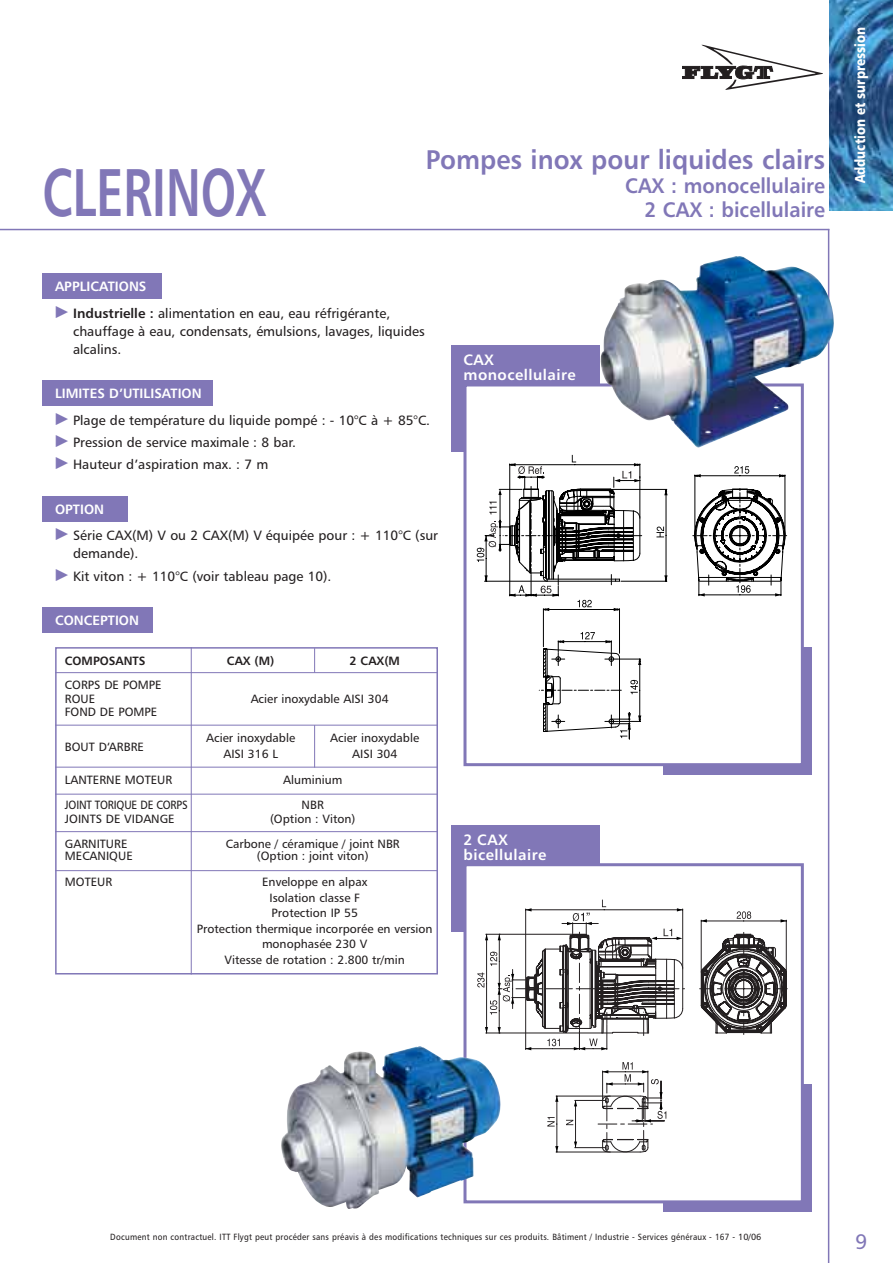
<style>
.page{position:relative;width:893px;height:1263px;background:#fff}
.page>*{position:absolute;margin:0;border:0;box-sizing:border-box;transform-origin:0 0}
.t1{font:67.5px "Humanist 777 BT Bold B";color:#8177b7;scale:.7 1}
.t2{font:27px "Humanist 777 BT Bold B";color:#8177b7;scale:.95 1}
.t3{font:21px/24px "Humanist 777 BT Bold B";color:#8177b7;text-align:right;scale:.95 1}
.t4{font:21px "Humanist 777 BT Roman B";color:#8177b7}
.t5{font:15px/15px "Humanist 777 BT Bold B";letter-spacing:.03em;color:#fff}
.t6{font:14.4px "Humanist 777 BT Black B";color:#fff;scale:.83 1}
.t7{font:13.5px/18px "Humanist 777 BT Roman B";color:#231f20}
.t8{font:13.5px "Humanist 777 BT Bold B";color:#fff}
.t9{font:12px/15.6px "Humanist 777 BT Roman B";color:#231f20}
.t10{font:12px "Humanist 777 BT Bold B";color:#231f20}
.t11{font:12px "Humanist 777 BT Roman B";color:#231f20;scale:.9 1}
.t12{font:9px "Humanist 777 BT Roman B";letter-spacing:.03em;color:#231f20;scale:.9 1}
.s1{font-family:"Mathematical Pi Six";font-size:16.5px;color:#8177b7}
.s2{font-family:"Humanist 777 BT Bold B"}
</style>
<div class="page">
<hr style="left:827px;top:229px;width:2px;height:1033px;background:#8177b7">
<svg style="left:682px;top:44px;width:141px;height:46px"></svg>
<img style="left:829px;top:0;width:63px;height:211px">
<hr style="left:1px;top:229px;width:828px;height:1px;background:#8177b7">
<div style="left:42px;top:608px;width:111px;height:25px;background:#8177b7"></div>
<div style="left:42px;top:496px;width:85px;height:26px;background:#8177b7"></div>
<div style="left:451px;top:345px;width:148px;height:107px;background:#8177b7"></div>
<div style="left:663px;top:647px;width:149px;height:128px;background:#8177b7"></div>
<div style="left:465px;top:385px;width:337px;height:380px;background:#fff"></div>
<div style="left:463px;top:383px;width:340px;height:383px;border:3px solid #8177b7"></div>
<div style="left:42px;top:273px;width:119px;height:25px;background:#8177b7"></div>
<div style="left:42px;top:380px;width:170px;height:26px;background:#8177b7"></div>
<hr style="left:543px;top:609px;width:1px;height:38px;background:#000">
<hr style="left:619px;top:609px;width:1px;height:44px;background:#000">
<svg style="left:656px;top:527px;width:8px;height:10px"></svg>
<hr style="left:621px;top:581px;width:45px;height:1px;background:#000">
<hr style="left:613px;top:489px;width:53px;height:1px;background:#000">
<hr style="left:665px;top:535px;width:1px;height:46px;background:#000">
<hr style="left:665px;top:489px;width:1px;height:46px;background:#000">
<svg style="left:734px;top:466px;width:15px;height:8px"></svg>
<hr style="left:784px;top:475px;width:1px;height:60px;background:#000">
<hr style="left:694px;top:475px;width:1px;height:60px;background:#000">
<hr style="left:740px;top:475px;width:45px;height:1px;background:#000">
<hr style="left:695px;top:475px;width:45px;height:1px;background:#000">
<svg style="left:694px;top:474px;width:6px;height:3px"></svg>
<svg style="left:779px;top:474px;width:6px;height:3px"></svg>
<svg style="left:692px;top:487px;width:96px;height:109px"></svg>
<svg style="left:664px;top:575px;width:3px;height:7px"></svg>
<svg style="left:539px;top:632px;width:102px;height:107px"></svg>
<svg style="left:477px;top:455px;width:164px;height:156px"></svg>
<img style="left:600px;top:256px;width:234px;height:192px">
<div style="left:451px;top:825px;width:148px;height:106px;background:#8177b7"></div>
<div style="left:663px;top:1084px;width:149px;height:128px;background:#8177b7"></div>
<div style="left:465px;top:865px;width:337px;height:337px;background:#fff"></div>
<div style="left:463px;top:863px;width:340px;height:340px;border:3px solid #8177b7"></div>
<svg style="left:477px;top:900px;width:310px;height:253px"></svg>
<img style="left:281px;top:1046px;width:219px;height:163px">
<div style="left:55px;top:647px;width:383px;height:328px;border:2px solid #8177b7"></div>
<hr style="left:55px;top:672px;width:383px;height:1px;background:#8177b7">
<hr style="left:191px;top:647px;width:1px;height:328px;background:#8177b7">
<svg style="left:314px;top:648px;width:1px;height:24px"></svg>
<hr style="left:55px;top:725px;width:383px;height:1px;background:#8177b7">
<hr style="left:55px;top:767px;width:383px;height:1px;background:#8177b7">
<hr style="left:55px;top:794px;width:383px;height:1px;background:#8177b7">
<hr style="left:55px;top:831px;width:383px;height:1px;background:#8177b7">
<hr style="left:55px;top:870px;width:383px;height:1px;background:#8177b7">
<hr style="left:314px;top:725px;width:1px;height:43px;background:#8177b7">
<h1 class="t1" style="left:42px;top:166px;width:321px">CLERINOX</h1>
<h2 class="t2" style="left:426px;top:149px;width:422px">Pompes inox pour liquides clairs</h2>
<h3 class="t3" style="left:625px;top:175px;width:212px">CAX : monocellulaire<br>2 CAX : bicellulaire</h3>
<p class="t8" style="left:55px;top:281px;width:93px">APPLICATIONS</p>
<p class="t7" style="left:73px;top:305px;width:353px;text-indent:-18px"><span class="s1">-</span> <span class="s2">Industrielle :</span> alimentation en eau, eau réfrigérante, chauffage à eau, condensats, émulsions, lavages, liquides alcalins.</p>
<p class="t8" style="left:55px;top:388px;width:148px">LIMITES D’UTILISATION</p>
<p class="t7" style="left:55px;top:412px;width:376px"><span class="s1">-</span> Plage de température du liquide pompé : - 10°C à + 85°C.</p>
<p class="t7" style="left:55px;top:435px;width:242px"><span class="s1">-</span> Pression de service maximale : 8 bar.</p>
<p class="t7" style="left:55px;top:457px;width:215px"><span class="s1">-</span> Hauteur d’aspiration max. : 7 m</p>
<p class="t8" style="left:55px;top:504px;width:50px">OPTION</p>
<p class="t7" style="left:73px;top:528px;width:366px;text-indent:-18px"><span class="s1">-</span> Série CAX(M) V ou 2 CAX(M) V équipée pour : + 110°C (sur demande).</p>
<p class="t7" style="left:55px;top:568px;width:278px"><span class="s1">-</span> Kit viton : + 110°C (voir tableau page 10).</p>
<p class="t8" style="left:55px;top:615px;width:85px">CONCEPTION</p>
<p class="t10" style="left:65px;top:656px;width:82px">COMPOSANTS</p>
<p class="t10" style="left:227px;top:656px;width:49px">CAX (M)</p>
<p class="t10" style="left:349px;top:656px;width:52px">2 CAX(M</p>
<p class="t9" style="left:65px;top:680px;width:98px;line-height:13.5px">CORPS DE POMPE<br>ROUE</p>
<p class="t9" style="left:251px;top:692px;width:139px">Acier inoxydable AISI 304</p>
<p class="t9" style="left:65px;top:705px;width:94px">FOND DE POMPE</p>
<p class="t9" style="left:65px;top:740px;width:80px">BOUT D‘ARBRE</p>
<p class="t9" style="left:206px;top:731px;width:90px">Acier inoxydable</p>
<p class="t9" style="left:330px;top:731px;width:90px">Acier inoxydable</p>
<p class="t9" style="left:223px;top:747px;width:56px">AISI 316 L</p>
<p class="t9" style="left:352px;top:747px;width:47px">AISI 304</p>
<p class="t9" style="left:65px;top:773px;width:109px">LANTERNE MOTEUR</p>
<p class="t9" style="left:283px;top:773px;width:61px">Aluminium</p>
<p class="t11" style="left:65px;top:800px;width:138px">JOINT TORIQUE DE CORPS</p>
<p class="t9" style="left:301px;top:798px;width:24px">NBR</p>
<p class="t9" style="left:65px;top:812px;width:111px">JOINTS DE VIDANGE</p>
<p class="t9" style="left:270px;top:812px;width:87px">(Option : Viton)</p>
<p class="t9" style="left:65px;top:837px;width:64px">GARNITURE</p>
<p class="t9" style="left:226px;top:837px;width:176px">Carbone / céramique / joint NBR</p>
<p class="t9" style="left:65px;top:849px;width:69px">MECANIQUE</p>
<p class="t9" style="left:257px;top:849px;width:113px">(Option : joint viton)</p>
<p class="t9" style="left:65px;top:875px;width:49px">MOTEUR</p>
<p class="t9" style="left:197px;top:875px;width:237px;text-align:center">Enveloppe en alpax<br>Isolation classe F<br>Protection IP 55<br>Protection thermique incorporée en version monophasée 230 V<br>Vitesse de rotation : 2.800 tr/min</p>
<p class="t5" style="left:463px;top:353px;width:114px">CAX monocellulaire</p>
<p class="t5" style="left:463px;top:833px;width:84px">2 CAX bicellulaire</p>
<p class="t6" style="left:854px;top:183px;width:190px;rotate:-90deg">Adduction et surpression</p>
<p class="t12" style="left:110px;top:1233px;width:725px">Document non contractuel. ITT Flygt peut procéder sans préavis à des modifications techniques sur ces produits. Bâtiment / Industrie - Services généraux - 167 - 10/06</p>
<h3 class="t4" style="left:855px;top:1233px;width:14px">9</h3>
</div>
